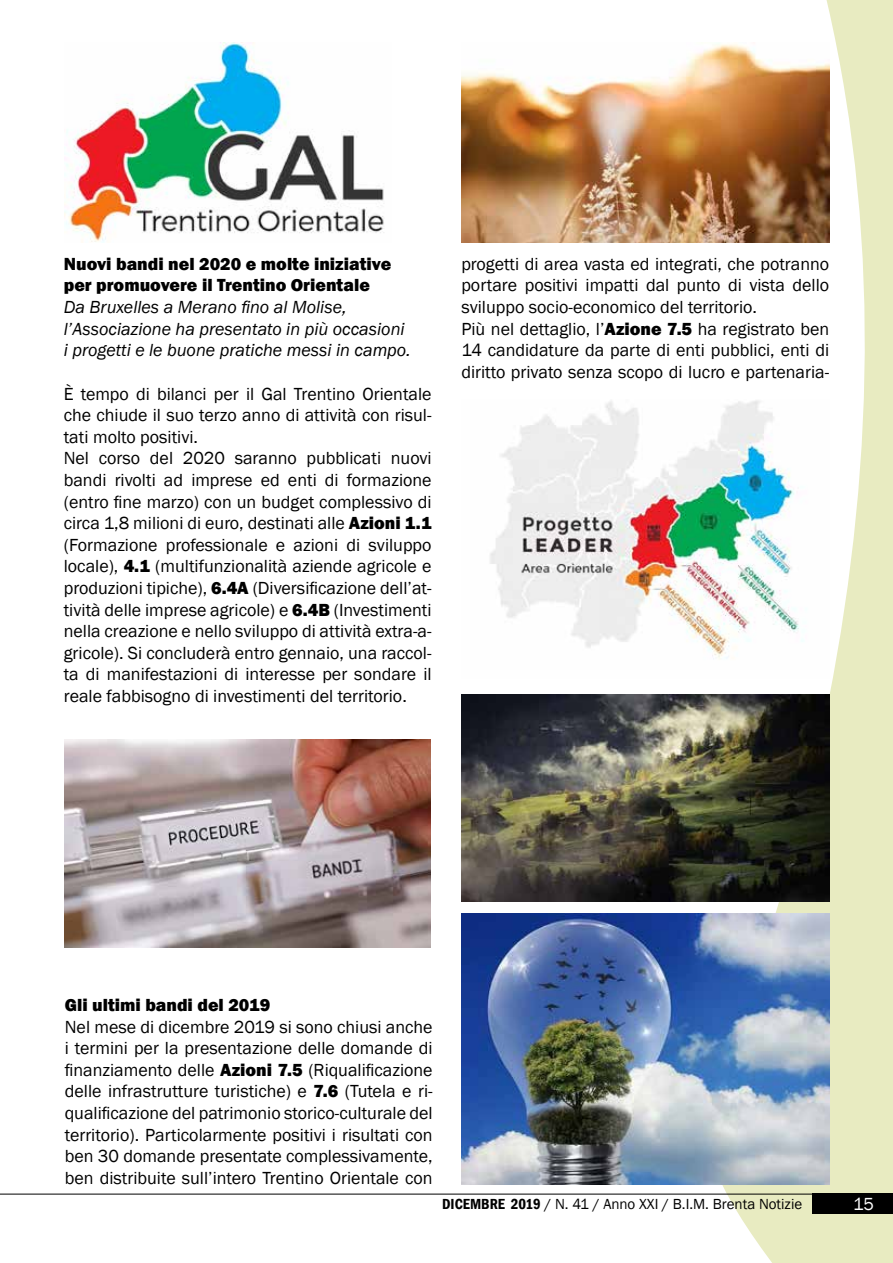
<style>
.page{position:relative;width:893px;height:1263px;background:#fff}
.page>*{position:absolute;margin:0;border:0;box-sizing:border-box;transform-origin:0 0}
.t1{font:18px/21.6px "Franklin Gothic";color:#000}
.t2{font:italic 18px/21.6px "Franklin Gothic";color:#000}
.t3{font:800 18px/21.6px "Franklin Gothic";color:#000}
.t4{font:18px "Franklin Gothic";color:#fff}
.t5{font:15px "Franklin Gothic";color:#000}
.s1{font-weight:800}
.s2{font-weight:600;font-stretch:condensed}
</style>
<div class="page">
<svg style="left:518px;top:0;width:375px;height:1263px"></svg>
<hr style="left:0;top:1194px;width:893px;height:1px;background:#000">
<div style="left:813px;top:1194px;width:80px;height:20px;background:#000"></div>
<img style="left:65px;top:43px;width:319px;height:199px">
<img style="left:65px;top:740px;width:366px;height:207px">
<img style="left:461px;top:694px;width:368px;height:207px">
<img style="left:461px;top:914px;width:368px;height:270px">
<img style="left:490px;top:400px;width:339px;height:278px">
<img style="left:461px;top:43px;width:368px;height:199px">
<p class="t3" style="left:64px;top:253px;width:329px">Nuovi bandi nel 2020 e molte iniziative per promuovere il Trentino Orientale</p>
<p class="t2" style="left:64px;top:297px;width:348px">Da Bruxelles a Merano fino al Molise, l’Associazione ha presentato in più occasioni i progetti e le buone pratiche messi in campo.</p>
<p class="t1" style="left:64px;top:383px;width:369px">È tempo di bilanci per il Gal Trentino Orientale che chiude il suo terzo anno di attività con risul&shy;tati molto positivi.<br>Nel corso del 2020 saranno pubblicati nuovi bandi rivolti ad imprese ed enti di formazione (entro fine marzo) con un budget complessivo di circa 1,8 milioni di euro, destinati alle <span class="s1">Azioni 1.1 </span>(Formazione professionale e azioni di sviluppo locale), <span class="s1">4.1</span> (multifunzionalità aziende agricole e produzioni tipiche), <span class="s1">6.4A</span> (Diversificazione dell’at&shy;tività delle imprese agricole) e <span class="s1">6.4B</span> (Investimenti nella creazione e nello sviluppo di attività extra-a&shy;gricole). Si concluderà entro gennaio, una raccol&shy;ta di manifestazioni di interesse per sondare il reale fabbisogno di investimenti del territorio.</p>
<p class="t1" style="left:461px;top:253px;width:369px">progetti di area vasta ed integrati, che potranno portare positivi impatti dal punto di vista dello sviluppo socio-economico del territorio.<br>Più nel dettaglio, l’<span class="s1">Azione 7.5</span> ha registrato ben 14 candidature da parte di enti pubblici, enti di diritto privato senza scopo di lucro e partenaria-</p>
<p class="t3" style="left:65px;top:994px;width:207px">Gli ultimi bandi del 2019</p>
<p class="t1" style="left:65px;top:1016px;width:369px;text-align:justify">Nel mese di dicembre 2019 si sono chiusi anche i termini per la presentazione delle domande di finanziamento delle <span class="s1">Azioni 7.5</span> (Riqualificazione delle infrastrutture turistiche) e <span class="s1">7.6</span> (Tutela e ri&shy;qualificazione del patrimonio storico-culturale del territorio). Particolarmente positivi i risultati con ben 30 domande presentate complessivamente, ben distribuite sull’intero Trentino Orientale con</p>
<p class="t5" style="left:442px;top:1194px;width:362px"><span class="s2">DICEMBRE 2019</span> / N. 41 / Anno XXI / B.I.M. Brenta Notizie</p>
<p class="t4" style="left:853px;top:1193px;width:22px">15</p>
</div>
